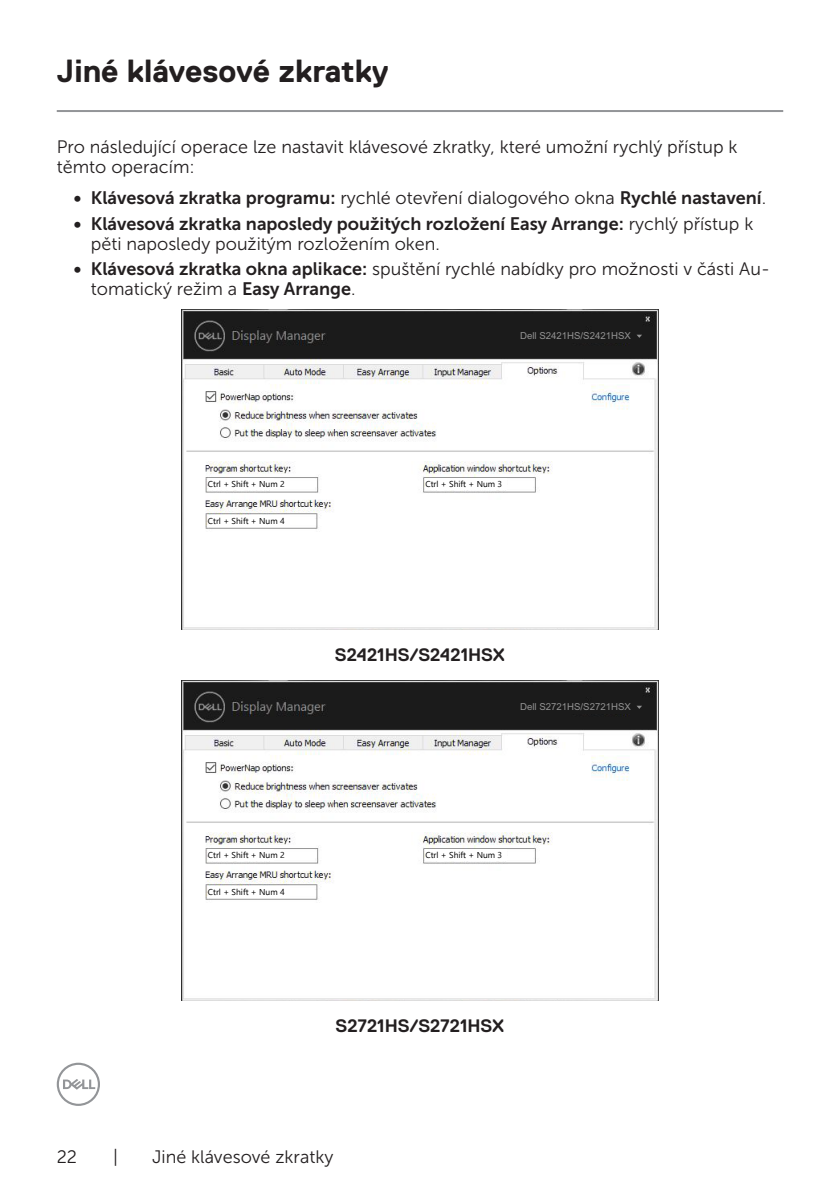
<style>
.page{position:relative;width:840px;height:1191px;background:#fff}
.page>*{position:absolute;margin:0;border:0;box-sizing:border-box;transform-origin:0 0}
.Head1{font:700 32px "Dell Replica";color:#231f20}
.Paragraph{font:18px/20px "Museo Sans For Dell 300";color:#231f20}
.t1{font:18px/20px "Museo Sans For Dell 700";color:#231f20}
.Paragraph-2{font:700 18px "Dell Replica";color:#231f20}
.t2{font:9.6px "Arial";color:#939393}
.t3{font:8.6px "Ebrima";color:#000}
.s1{font-family:"Museo Sans For Dell 300"}
.s2{font-family:"Museo Sans For Dell 700"}
</style>
<div class="page">
<svg style="left:57px;top:1062px;width:43px;height:44px"></svg>
<hr style="left:57px;top:110px;width:725px;height:2px;background:#939598">
<img style="left:182px;top:309px;width:475px;height:320px">
<div style="left:540px;top:331px;width:103px;height:12px;background:#1b1b1b"></div>
<div style="left:208px;top:478px;width:65px;height:12px;background:#fff"></div>
<div style="left:425px;top:478px;width:82px;height:12px;background:#fff"></div>
<div style="left:208px;top:515px;width:81px;height:12px;background:#fff"></div>
<img style="left:182px;top:680px;width:475px;height:320px">
<div style="left:540px;top:702px;width:103px;height:11px;background:#1b1b1b"></div>
<svg style="left:637px;top:705px;width:4px;height:4px"></svg>
<div style="left:208px;top:849px;width:65px;height:12px;background:#fff"></div>
<div style="left:425px;top:849px;width:82px;height:12px;background:#fff"></div>
<div style="left:208px;top:886px;width:81px;height:12px;background:#fff"></div>
<p class="Head1" style="left:57px;top:53px;width:333px">Jiné klávesové zkratky</p>
<p class="Paragraph" style="left:57px;top:137px;width:682px">Pro následující operace lze nastavit klávesové zkratky, které umožní rychlý přístup k těmto operacím:</p>
<p class="t1" style="left:74px;top:188px;width:693px">• Klávesová zkratka programu: <span class="s1">rychlé otevření dialogového okna</span> Rychlé nastavení<span class="s1">.</span></p>
<p class="t1" style="left:91px;top:213px;width:663px;text-indent:-17px">• Klávesová zkratka naposledy použitých rozložení Easy Arrange: <span class="s1">rychlý přístup k pěti naposledy použitým rozložením oken.</span></p>
<p class="Paragraph" style="left:91px;top:259px;width:680px;text-indent:-17px"><span class="s2">• Klávesová zkratka okna aplikace:</span> spuštění rychlé nabídky pro možnosti v části Au&shy;tomatický režim a <span class="s2">Easy Arrange</span>.</p>
<p class="t2" style="left:520px;top:330px;width:112px">Dell S2421HS/S2421HSX</p>
<p class="t3" style="left:208px;top:478px;width:78px">Ctrl + Shift + Num 2</p>
<p class="t3" style="left:425px;top:478px;width:78px">Ctrl + Shift + Num 3</p>
<p class="t3" style="left:208px;top:514px;width:78px">Ctrl + Shift + Num 4</p>
<p class="Paragraph-2" style="left:335px;top:644px;width:171px">S2421HS/S2421HSX</p>
<p class="t2" style="left:520px;top:701px;width:112px">Dell S2721HS/S2721HSX</p>
<p class="t3" style="left:208px;top:849px;width:78px">Ctrl + Shift + Num 2</p>
<p class="t3" style="left:425px;top:849px;width:78px">Ctrl + Shift + Num 3</p>
<p class="t3" style="left:208px;top:885px;width:78px">Ctrl + Shift + Num 4</p>
<p class="Paragraph-2" style="left:335px;top:1015px;width:170px">S2721HS/S2721HSX</p>
<p class="Paragraph" style="left:57px;top:1146px;width:22px">22</p>
<p class="Paragraph" style="left:113px;top:1146px;width:6px">|</p>
<p class="Paragraph" style="left:152px;top:1146px;width:183px">Jiné klávesové zkratky</p>
</div>
